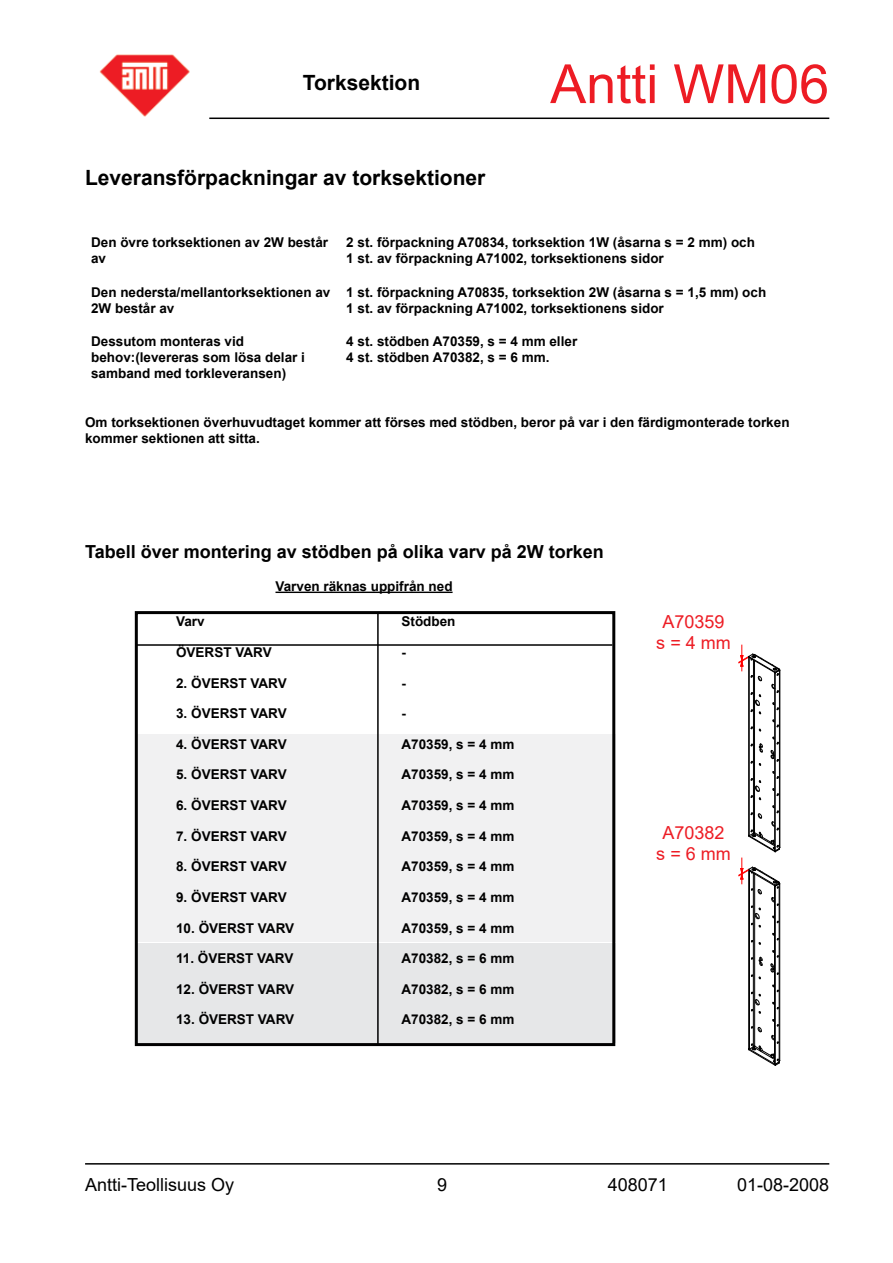
<style>
.page{position:relative;width:893px;height:1263px;background:#fff}
.page>*{position:absolute;margin:0;border:0;box-sizing:border-box;transform-origin:0 0}
.t1{font:54px "Arial";color:#ed1c24}
.t2{font:700 21px "Arial";color:#000}
.t3{font:700 18px "Arial";color:#000}
.t4{font:18px "Arial";color:#000}
.t5{font:18px/21.6px "Arial";color:#ed1c24;text-align:center}
.t6{font:700 13.5px/16.2px "Arial";color:#000}
</style>
<div class="page">
<hr style="left:85px;top:1163px;width:744px;height:1px;background:#000">
<hr style="left:209px;top:118px;width:620px;height:1px;background:#000">
<img style="left:99px;top:54px;width:91px;height:63px">
<hr style="left:749px;top:657px;width:1px;height:179px;background:#000">
<hr style="left:748px;top:657px;width:1px;height:178px;background:#000">
<hr style="left:779px;top:671px;width:1px;height:177px;background:#000">
<hr style="left:754px;top:660px;width:1px;height:173px;background:#000">
<hr style="left:753px;top:660px;width:1px;height:173px;background:#000">
<hr style="left:753px;top:873px;width:1px;height:173px;background:#000">
<hr style="left:754px;top:874px;width:1px;height:172px;background:#000">
<hr style="left:748px;top:870px;width:1px;height:179px;background:#000">
<hr style="left:749px;top:871px;width:1px;height:178px;background:#000">
<svg style="left:759px;top:957px;width:3px;height:8px"></svg>
<svg style="left:751px;top:992px;width:10px;height:21px"></svg>
<hr style="left:774px;top:886px;width:1px;height:178px;background:#000">
<svg style="left:771px;top:964px;width:7px;height:10px"></svg>
<hr style="left:775px;top:886px;width:1px;height:178px;background:#000">
<svg style="left:773px;top:933px;width:5px;height:7px"></svg>
<svg style="left:773px;top:1002px;width:5px;height:7px"></svg>
<svg style="left:748px;top:1019px;width:32px;height:46px"></svg>
<hr style="left:779px;top:884px;width:1px;height:176px;background:#000">
<svg style="left:738px;top:858px;width:42px;height:69px"></svg>
<hr style="left:780px;top:670px;width:1px;height:177px;background:#000">
<hr style="left:775px;top:673px;width:1px;height:178px;background:#000">
<hr style="left:774px;top:672px;width:1px;height:179px;background:#000">
<svg style="left:773px;top:737px;width:6px;height:7px"></svg>
<svg style="left:773px;top:771px;width:6px;height:7px"></svg>
<svg style="left:771px;top:750px;width:8px;height:11px"></svg>
<svg style="left:751px;top:778px;width:10px;height:22px"></svg>
<svg style="left:773px;top:789px;width:6px;height:7px"></svg>
<svg style="left:748px;top:806px;width:32px;height:46px"></svg>
<svg style="left:773px;top:720px;width:6px;height:7px"></svg>
<svg style="left:738px;top:645px;width:42px;height:69px"></svg>
<svg style="left:759px;top:744px;width:3px;height:8px"></svg>
<div style="left:135px;top:734px;width:480px;height:208px;background:#f1f1f2"></div>
<div style="left:135px;top:943px;width:480px;height:100px;background:#e6e7e8"></div>
<hr style="left:275px;top:592px;width:178px;height:1px;background:#000">
<div style="left:135px;top:611px;width:480px;height:435px;border:3px solid #000"></div>
<hr style="left:136px;top:644px;width:476px;height:2px;background:#000">
<hr style="left:377px;top:612px;width:2px;height:433px;background:#000">
<h2 class="t2" style="left:303px;top:68px;width:119px">Torksektion</h2>
<h2 class="t2" style="left:85px;top:163px;width:402px">Leveransförpackningar av torksektioner</h2>
<h1 class="t1" style="left:550px;top:47px;width:281px">Antti WM06</h1>
<p class="t6" style="left:91px;top:234px;width:239px">Den övre torksektionen av 2W består av</p>
<p class="t6" style="left:346px;top:234px;width:410px">2 st. förpackning A70834, torksektion 1W (åsarna s = 2 mm) och<br>1 st. av förpackning A71002, torksektionens sidor</p>
<p class="t6" style="left:91px;top:284px;width:241px">Den nedersta/mellantorksektionen av<br>2W består av</p>
<p class="t6" style="left:346px;top:284px;width:422px">1 st. förpackning A70835, torksektion 2W (åsarna s = 1,5 mm) och<br>1 st. av förpackning A71002, torksektionens sidor</p>
<p class="t6" style="left:91px;top:333px;width:215px">Dessutom monteras vid behov:(levereras som lösa delar i samband med torkleveransen)</p>
<p class="t6" style="left:346px;top:333px;width:232px">4 st. stödben A70359, s = 4 mm eller<br>4 st. stödben A70382, s = 6 mm.</p>
<p class="t6" style="left:85px;top:414px;width:706px">Om torksektionen överhuvudtaget kommer att förses med stödben, beror på var i den färdigmonterade torken kommer sektionen att sitta.</p>
<h3 class="t3" style="left:85px;top:539px;width:520px">Tabell över montering av stödben på olika varv på 2W torken</h3>
<p class="t6" style="left:275px;top:578px;width:179px">Varven räknas uppifrån ned</p>
<p class="t6" style="left:176px;top:614px;width:30px">Varv</p>
<p class="t6" style="left:401px;top:614px;width:56px">Stödben</p>
<p class="t6" style="left:176px;top:644px;width:97px">ÖVERST VARV</p>
<p class="t6" style="left:401px;top:644px;width:6px">-</p>
<p class="t6" style="left:176px;top:675px;width:112px">2. ÖVERST VARV</p>
<p class="t6" style="left:401px;top:675px;width:6px">-</p>
<p class="t6" style="left:176px;top:705px;width:112px">3. ÖVERST VARV</p>
<p class="t6" style="left:401px;top:705px;width:6px">-</p>
<p class="t6" style="left:176px;top:736px;width:112px">4. ÖVERST VARV</p>
<p class="t6" style="left:401px;top:736px;width:114px">A70359, s = 4 mm</p>
<p class="t6" style="left:176px;top:767px;width:112px">5. ÖVERST VARV</p>
<p class="t6" style="left:401px;top:767px;width:114px">A70359, s = 4 mm</p>
<p class="t6" style="left:176px;top:797px;width:112px">6. ÖVERST VARV</p>
<p class="t6" style="left:401px;top:797px;width:114px">A70359, s = 4 mm</p>
<p class="t6" style="left:176px;top:828px;width:112px">7. ÖVERST VARV</p>
<p class="t6" style="left:401px;top:828px;width:114px">A70359, s = 4 mm</p>
<p class="t6" style="left:176px;top:858px;width:112px">8. ÖVERST VARV</p>
<p class="t6" style="left:401px;top:858px;width:114px">A70359, s = 4 mm</p>
<p class="t6" style="left:176px;top:889px;width:112px">9. ÖVERST VARV</p>
<p class="t6" style="left:401px;top:889px;width:114px">A70359, s = 4 mm</p>
<p class="t6" style="left:176px;top:920px;width:120px">10. ÖVERST VARV</p>
<p class="t6" style="left:401px;top:920px;width:114px">A70359, s = 4 mm</p>
<p class="t6" style="left:176px;top:950px;width:119px">11. ÖVERST VARV</p>
<p class="t6" style="left:401px;top:950px;width:114px">A70382, s = 6 mm</p>
<p class="t6" style="left:176px;top:981px;width:120px">12. ÖVERST VARV</p>
<p class="t6" style="left:401px;top:981px;width:114px">A70382, s = 6 mm</p>
<p class="t6" style="left:176px;top:1012px;width:120px">13. ÖVERST VARV</p>
<p class="t6" style="left:401px;top:1012px;width:114px">A70382, s = 6 mm</p>
<h3 class="t5" style="left:656px;top:610px;width:76px">A70359 s = 4 mm</h3>
<h3 class="t5" style="left:656px;top:821px;width:76px">A70382 s = 6 mm</h3>
<h3 class="t4" style="left:85px;top:1172px;width:151px">Antti-Teollisuus Oy</h3>
<h3 class="t4" style="left:437px;top:1172px;width:12px">9</h3>
<h3 class="t4" style="left:608px;top:1172px;width:62px">408071</h3>
<h3 class="t4" style="left:737px;top:1172px;width:94px">01-08-2008</h3>
</div>
